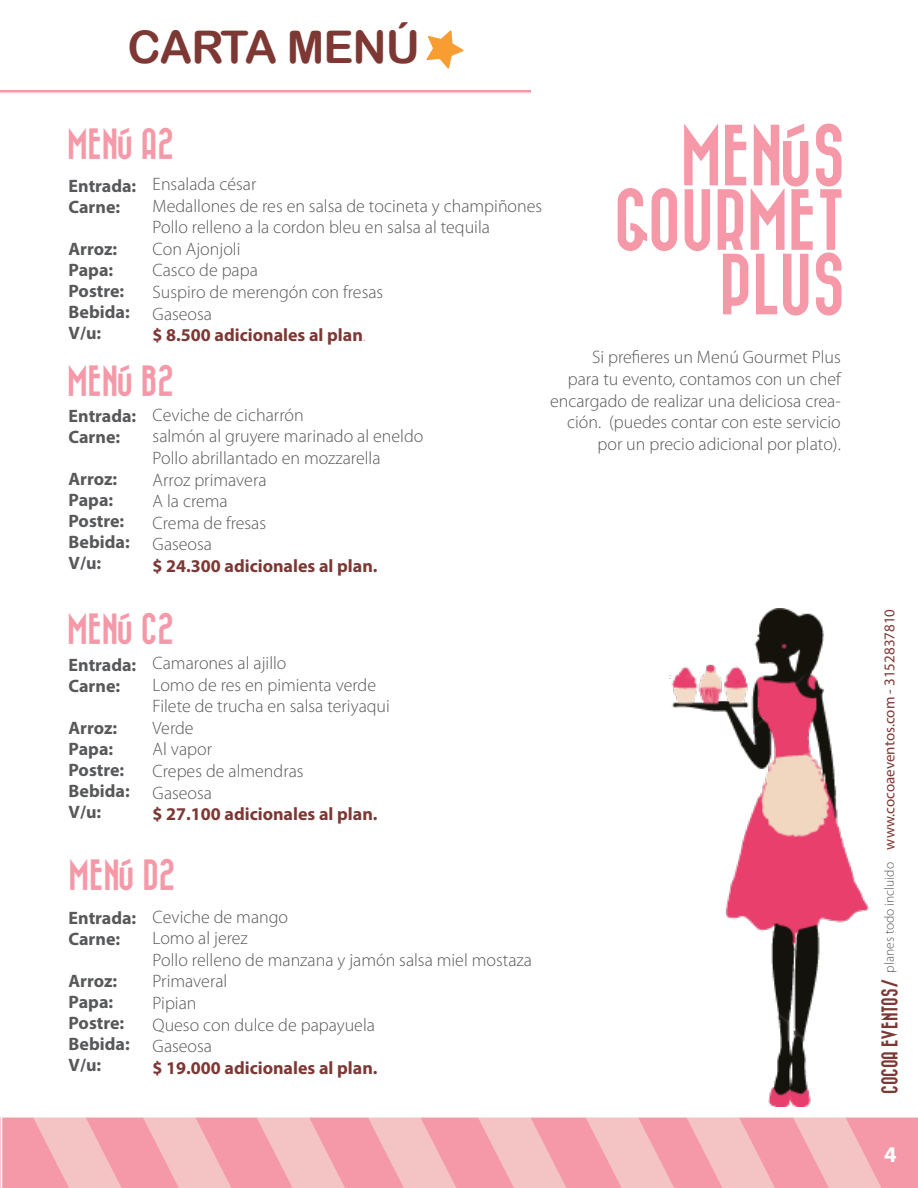
<style>
.page{position:relative;width:918px;height:1188px;background:#fff}
.page>*{position:absolute;margin:0;border:0;box-sizing:border-box;transform-origin:0 0}
.texto{font:63px "Bazar";color:#f599a8}
.t1{font:45px "Arial Rounded MT Bold";letter-spacing:-.02em;color:#7d3834}
.texto_regular{font:31.5px "Bazar";color:#f599a8}
.t2{font:700 22.5px "Myriad Pro";color:#fff}
.texto-2{font:300 18px/21.6px "Myriad Pro";color:#57585a;text-align:right}
.texto_regular-2{font:700 18px "Myriad Pro";color:#57585a}
.texto-3{font:700 18px "Myriad Pro";color:#7d3834}
.t3{font:15px "Myriad Pro";color:#7d3834}
.s1{font-weight:300;color:#f283b3}
.s2{font-family:"Bazar";font-size:16.5px}
.s3{font-weight:300;font-size:13.5px;color:#57585a}
</style>
<div class="page">
<div style="left:0;top:90px;width:531px;height:3px;background:#7d3834;border:2px solid #f599a8"></div>
<svg style="left:0;top:1116px;width:918px;height:72px;background:#f4aeb6"></svg>
<svg style="left:426px;top:30px;width:38px;height:39px"></svg>
<img style="left:669px;top:609px;width:200px;height:498px">
<h2 class="t1" style="left:128px;top:21px;width:294px">CARTA MENÚ</h2>
<p class="texto_regular" style="left:67px;top:128px;width:108px">MENÚ A2</p>
<p class="texto_regular-2" style="left:69px;top:174px;width:69px">Entrada:</p>
<p class="texto_regular-2" style="left:69px;top:195px;width:53px">Carne:</p>
<p class="texto_regular-2" style="left:69px;top:237px;width:50px">Arroz:</p>
<p class="texto_regular-2" style="left:69px;top:258px;width:46px">Papa:</p>
<p class="texto_regular-2" style="left:69px;top:279px;width:57px">Postre:</p>
<p class="texto_regular-2" style="left:69px;top:300px;width:63px">Bebida:</p>
<p class="texto_regular-2" style="left:69px;top:321px;width:34px">V/u:</p>
<p class="texto-2" style="left:153px;top:173px;width:105px">Ensalada césar</p>
<p class="texto-2" style="left:153px;top:195px;width:391px">Medallones de res en salsa de tocineta y champiñones</p>
<p class="texto-2" style="left:153px;top:216px;width:339px">Pollo relleno a la cordon bleu en salsa al tequila</p>
<p class="texto-2" style="left:153px;top:238px;width:89px">Con Ajonjoli</p>
<p class="texto-2" style="left:153px;top:260px;width:107px">Casco de papa</p>
<p class="texto-2" style="left:153px;top:281px;width:232px">Suspiro de merengón con fresas</p>
<p class="texto-2" style="left:153px;top:303px;width:61px">Gaseosa</p>
<p class="texto-3" style="left:153px;top:323px;width:215px">$ 8.500 adicionales al plan<span class="s1">.</span></p>
<p class="texto_regular" style="left:67px;top:365px;width:108px">MENÚ B2</p>
<p class="texto_regular-2" style="left:69px;top:405px;width:69px">Entrada:</p>
<p class="texto_regular-2" style="left:69px;top:426px;width:53px">Carne:</p>
<p class="texto_regular-2" style="left:69px;top:468px;width:50px">Arroz:</p>
<p class="texto_regular-2" style="left:69px;top:489px;width:46px">Papa:</p>
<p class="texto_regular-2" style="left:69px;top:510px;width:57px">Postre:</p>
<p class="texto_regular-2" style="left:69px;top:531px;width:63px">Bebida:</p>
<p class="texto_regular-2" style="left:69px;top:552px;width:34px">V/u:</p>
<p class="texto-2" style="left:153px;top:404px;width:153px">Ceviche de cicharrón</p>
<p class="texto-2" style="left:153px;top:425px;width:272px">salmón al gruyere marinado al eneldo</p>
<p class="texto-2" style="left:153px;top:447px;width:229px">Pollo abrillantado en mozzarella</p>
<p class="texto-2" style="left:153px;top:469px;width:115px">Arroz primavera</p>
<p class="texto-2" style="left:153px;top:490px;width:77px">A la crema</p>
<p class="texto-2" style="left:153px;top:512px;width:115px">Crema de fresas</p>
<p class="texto-2" style="left:153px;top:533px;width:61px">Gaseosa</p>
<p class="texto-3" style="left:153px;top:554px;width:226px">$ 24.300 adicionales al plan.</p>
<p class="texto" style="left:680px;top:123px;width:166px">MENÚS</p>
<p class="texto" style="left:614px;top:188px;width:233px">GOURMET</p>
<p class="texto" style="left:719px;top:252px;width:128px">PLUS</p>
<p class="texto-2" style="left:550px;top:346px;width:292px">Si prefieres un Menú Gourmet Plus<br>para tu evento, contamos con un chef encargado de realizar una deliciosa crea&shy;ción. (puedes contar con este servicio por un precio adicional por plato).</p>
<p class="texto_regular" style="left:67px;top:613px;width:108px">MENÚ C2</p>
<p class="texto_regular-2" style="left:69px;top:653px;width:69px">Entrada:</p>
<p class="texto_regular-2" style="left:69px;top:674px;width:53px">Carne:</p>
<p class="texto_regular-2" style="left:69px;top:716px;width:50px">Arroz:</p>
<p class="texto_regular-2" style="left:69px;top:737px;width:46px">Papa:</p>
<p class="texto_regular-2" style="left:69px;top:758px;width:57px">Postre:</p>
<p class="texto_regular-2" style="left:69px;top:779px;width:63px">Bebida:</p>
<p class="texto_regular-2" style="left:69px;top:800px;width:34px">V/u:</p>
<p class="texto-2" style="left:153px;top:652px;width:135px">Camarones al ajillo</p>
<p class="texto-2" style="left:153px;top:674px;width:225px">Lomo de res en pimienta verde</p>
<p class="texto-2" style="left:153px;top:695px;width:239px">Filete de trucha en salsa teriyaqui</p>
<p class="texto-2" style="left:153px;top:717px;width:43px">Verde</p>
<p class="texto-2" style="left:153px;top:738px;width:61px">Al vapor</p>
<p class="texto-2" style="left:153px;top:760px;width:152px">Crepes de almendras</p>
<p class="texto-2" style="left:153px;top:782px;width:61px">Gaseosa</p>
<p class="texto-3" style="left:153px;top:802px;width:226px">$ 27.100 adicionales al plan.</p>
<p class="texto_regular" style="left:69px;top:859px;width:108px">MENÚ D2</p>
<p class="texto_regular-2" style="left:69px;top:906px;width:69px">Entrada:</p>
<p class="texto_regular-2" style="left:69px;top:927px;width:53px">Carne:</p>
<p class="texto_regular-2" style="left:69px;top:969px;width:50px">Arroz:</p>
<p class="texto_regular-2" style="left:69px;top:990px;width:46px">Papa:</p>
<p class="texto_regular-2" style="left:69px;top:1011px;width:57px">Postre:</p>
<p class="texto_regular-2" style="left:69px;top:1032px;width:63px">Bebida:</p>
<p class="texto_regular-2" style="left:69px;top:1053px;width:34px">V/u:</p>
<p class="texto-2" style="left:153px;top:906px;width:137px">Ceviche de mango</p>
<p class="texto-2" style="left:153px;top:927px;width:97px">Lomo al jerez</p>
<p class="texto-2" style="left:153px;top:949px;width:381px">Pollo relleno de manzana y jamón salsa miel mostaza</p>
<p class="texto-2" style="left:153px;top:970px;width:76px">Primaveral</p>
<p class="texto-2" style="left:153px;top:992px;width:45px">Pipian</p>
<p class="texto-2" style="left:153px;top:1014px;width:224px">Queso con dulce de papayuela</p>
<p class="texto-2" style="left:153px;top:1035px;width:61px">Gaseosa</p>
<p class="texto-3" style="left:153px;top:1056px;width:226px">$ 19.000 adicionales al plan.</p>
<p class="t3" style="left:880px;top:1094px;width:486px;rotate:-90deg"><span class="s2">COCOA EVENTOS/</span> <span class="s3">planes todo incluido</span> www.cocoaeventos.com - 3152837810</p>
<p class="t2" style="left:884px;top:1139px;width:14px">4</p>
</div>
